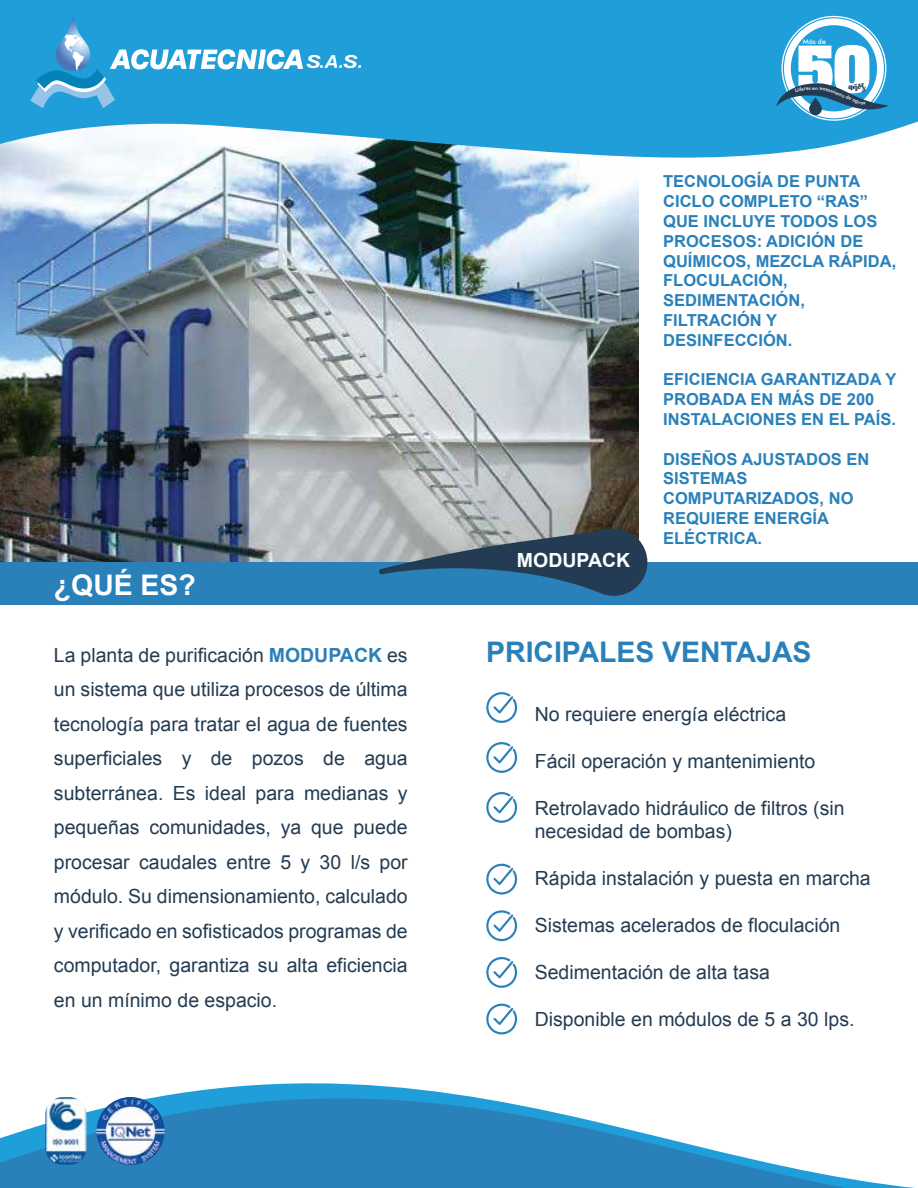
<style>
.page{position:relative;width:918px;height:1188px;background:#fff}
.page>*{position:absolute;margin:0;border:0;box-sizing:border-box;transform-origin:0 0}
.t1{font:700 28.35px "Arial";color:#2a81ba}
.t2{font:700 28.35px "Arial";color:#fff}
.t3{font:19.5px/34.5px "Arial";color:#243c53;text-align:justify}
.t4{font:700 19.5px "Arial";color:#fff}
.t5{font:700 16.5px/19.8px "Arial";color:#2a81ba}
.t6{font:8.4px "October Twilight";color:#243c53}
.t7{font:500 7.05px "Futura BT";color:#fff}
.t8{font:500 4.95px "Futura BT";color:#fff}
.s1{font-weight:700;color:#2a81ba}
</style>
<div class="page">
<img style="left:0;top:249px;width:639px;height:313px">
<svg style="left:0;top:941px;width:915px;height:247px"></svg>
<svg style="left:0;top:0;width:918px;height:249px;fill:#1f9ed9"></svg>
<img style="left:45px;top:1097px;width:41px;height:68px">
<img style="left:96px;top:1097px;width:69px;height:68px;border-radius:34px">
<svg style="left:30px;top:16px;width:331px;height:92px;background:#3aa7dc"></svg>
<div style="left:0;top:562px;width:918px;height:43px;background:#2a81ba"></div>
<svg style="left:379px;top:528px;width:269px;height:68px"></svg>
<svg style="left:486px;top:692px;width:32px;height:31px"></svg>
<svg style="left:486px;top:742px;width:32px;height:31px"></svg>
<svg style="left:486px;top:792px;width:32px;height:31px"></svg>
<svg style="left:486px;top:863px;width:32px;height:32px"></svg>
<svg style="left:486px;top:910px;width:32px;height:31px"></svg>
<svg style="left:485px;top:956px;width:34px;height:32px"></svg>
<svg style="left:485px;top:1002px;width:34px;height:32px"></svg>
<svg style="left:776px;top:16px;width:113px;height:105px"></svg>
<p class="t7" style="left:803px;top:37px;width:25px">Más de</p>
<p class="t6" style="left:849px;top:81px;width:18px">AÑOS</p>
<p class="t8" style="left:839px;top:90px;width:13px;rotate:23deg">nto d</p>
<h1 class="t2" style="left:54px;top:567px;width:143px">¿QUÉ ES?</h1>
<p class="t4" style="left:517px;top:547px;width:115px">MODUPACK</p>
<p class="t5" style="left:663px;top:172px;width:235px">TECNOLOGÍA DE PUNTA<br>CICLO COMPLETO “RAS”<br>QUE INCLUYE TODOS LOS<br>PROCESOS: ADICIÓN DE<br>QUÍMICOS, MEZCLA RÁPIDA,<br>FLOCULACIÓN,<br>SEDIMENTACIÓN,<br>FILTRACIÓN Y<br>DESINFECCIÓN.</p>
<p class="t5" style="left:663px;top:370px;width:235px">EFICIENCIA GARANTIZADA Y<br>PROBADA EN MÁS DE 200<br>INSTALACIONES EN EL PAÍS.</p>
<p class="t5" style="left:663px;top:449px;width:208px">DISEÑOS AJUSTADOS EN<br>SISTEMAS<br>COMPUTARIZADOS, NO<br>REQUIERE ENERGÍA<br>ELÉCTRICA.</p>
<p class="t3" style="left:54px;top:638px;width:355px">La planta de purificación <span class="s1">MODUPACK</span> es un sistema que utiliza procesos de última tecnología para tratar el agua de fuentes superficiales y de pozos de agua subterránea. Es ideal para medianas y pequeñas comunidades, ya que puede procesar caudales entre 5 y 30 l/s por módulo. Su dimensionamiento, calculado y verificado en sofisticados programas de computador, garantiza su alta eficiencia en un mínimo de espacio.</p>
<h1 class="t1" style="left:486px;top:634px;width:327px">PRICIPALES VENTAJAS</h1>
<p class="t3" style="left:535px;top:698px;width:253px">No requiere energía eléctrica</p>
<p class="t3" style="left:535px;top:744px;width:282px">Fácil operación y mantenimiento</p>
<p class="t3" style="left:535px;top:797px;width:311px;line-height:23.4px">Retrolavado hidráulico de filtros (sin necesidad de bombas)</p>
<p class="t3" style="left:535px;top:861px;width:337px">Rápida instalación y puesta en marcha</p>
<p class="t3" style="left:535px;top:908px;width:307px">Sistemas acelerados de floculación</p>
<p class="t3" style="left:535px;top:955px;width:237px">Sedimentación de alta tasa</p>
<p class="t3" style="left:535px;top:1002px;width:321px">Disponible en módulos de 5 a 30 lps.</p>
</div>
